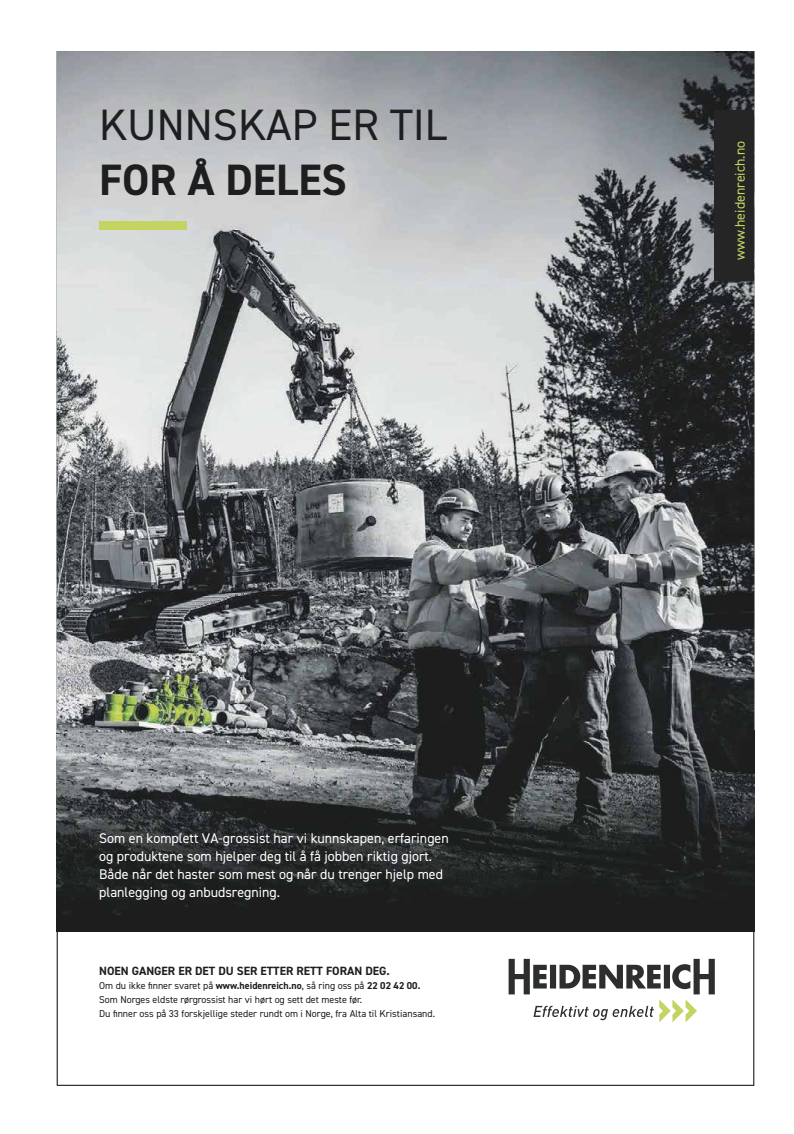
<style>
.page{position:relative;width:794px;height:1134px;background:#fff}
.page>*{position:absolute;margin:0;border:0;box-sizing:border-box;transform-origin:0 0}
.t1{font:44px "DIN2014";color:#1c1e1f}
.t2{font:700 44px "DIN2014";color:#1c1e1f}
.t3{font:14px/18px "DIN2014";color:#fff}
.t4{font:14px "DIN2014";color:#c5d461}
.t5{font:700 12px "DIN2014";color:#1c1e1f}
.t6{font:10px/14px "DIN2014";color:#1c1e1f}
.s1{font-weight:700}
</style>
<div class="page">
<svg style="left:508px;top:959px;width:207px;height:63px"></svg>
<img style="left:57px;top:51px;width:697px;height:680px">
<img style="left:57px;top:731px;width:348px;height:201px">
<img style="left:405px;top:731px;width:349px;height:201px">
<div style="left:714px;top:111px;width:40px;height:170px;background:#252525"></div>
<div style="left:99px;top:221px;width:88px;height:9px;background:#c5d461"></div>
<h1 class="t1" style="left:99px;top:98px;width:349px">KUNNSKAP ER TIL</h1>
<h1 class="t2" style="left:99px;top:150px;width:249px">FOR Å DELES</h1>
<h2 class="t3" style="left:99px;top:829px;width:351px">Som en komplett VA-grossist har vi kunnskapen, erfaringen og produktene som hjelper deg til å få jobben riktig gjort.<br>Både når det haster som mest og når du trenger hjelp med planlegging og anbudsregning.</h2>
<p class="t5" style="left:99px;top:963px;width:292px">NOEN GANGER ER DET DU SER ETTER RETT FORAN DEG.</p>
<p class="t6" style="left:99px;top:979px;width:337px">Om du ikke finner svaret på <span class="s1">www.heidenreich.no</span>, så ring oss på <span class="s1">22 02 42 00.<br></span>Som Norges eldste rørgrossist har vi hørt og sett det meste før.<br>Du finner oss på 33 forskjellige steder rundt om i Norge, fra Alta til Kristiansand.</p>
<h2 class="t4" style="left:731px;top:260px;width:121px;rotate:-90deg">www.heidenreich.no</h2>
</div>
